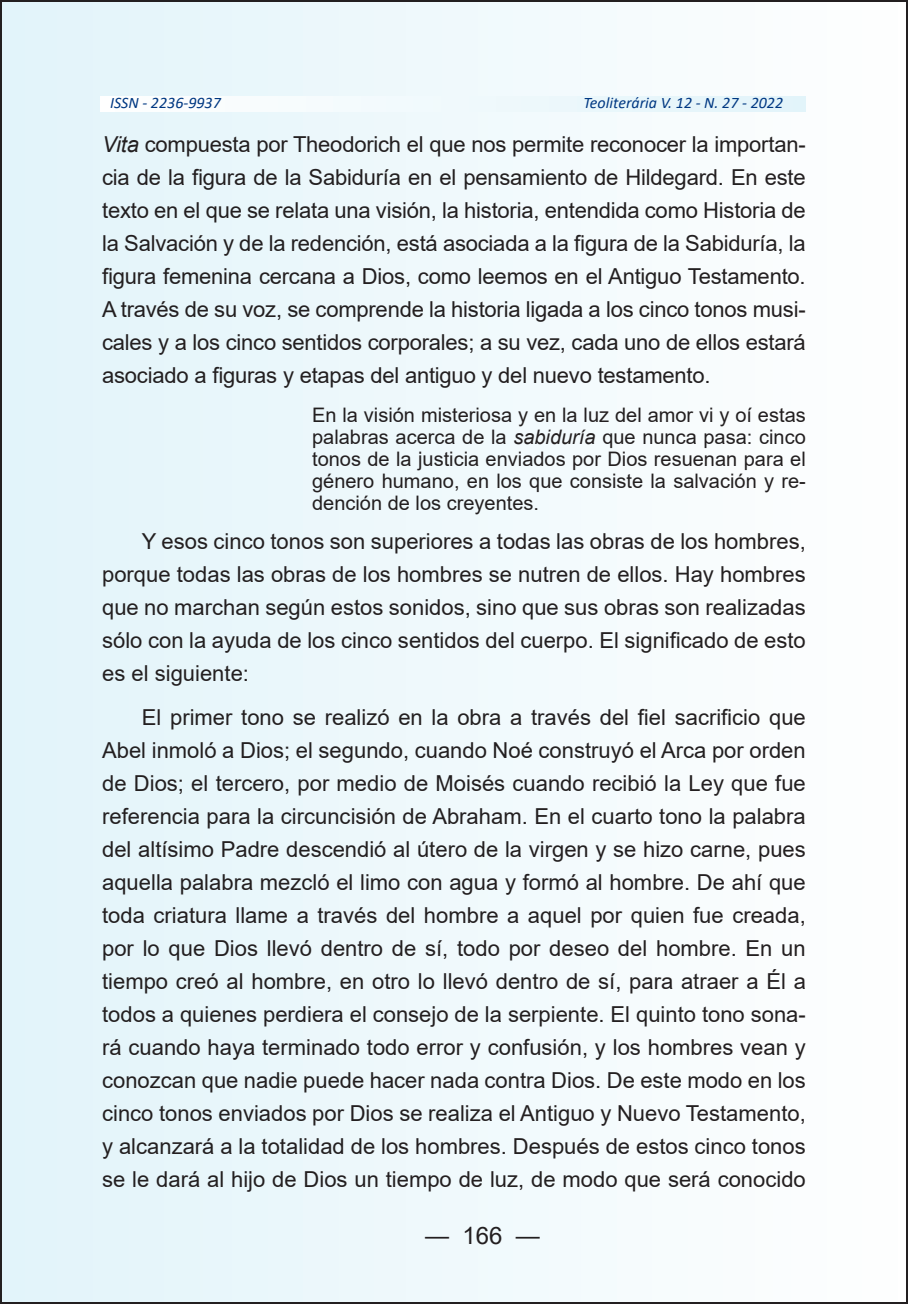
<style>
.page{position:relative;width:908px;height:1304px;background:#fff}
.page>*{position:absolute;margin:0;border:0;box-sizing:border-box;transform-origin:0 0}
.t1{font:24px "Arial";color:#231f20}
.t2{font:22px/33px "Arial";color:#231f20;text-align:justify}
.t3{font:20px/22px "Arial";color:#231f20;text-align:justify}
.t4{font:italic 16px "Calibri";color:#003882}
.s1{font-style:italic}
</style>
<div class="page">
<div style="left:1px;top:1px;width:905px;height:1302px;background:linear-gradient(to right,#e2f4fa,#fefefe)"></div>
<svg style="left:100px;top:96px;width:705px;height:15px"></svg>
<p class="t4" style="left:110px;top:92px;width:112px">ISSN - 2236-9937</p>
<p class="t4" style="left:583px;top:92px;width:201px">Teoliterária V. 12 - N. 27 - 2022</p>
<p class="t2" style="left:102px;top:128px;width:704px"><span class="s1">Vita</span> compuesta por Theodorich el que nos permite reconocer la importan&shy;cia de la figura de la Sabiduría en el pensamiento de Hildegard. En este texto en el que se relata una visión, la historia, entendida como Historia de la Salvación y de la redención, está asociada a la figura de la Sabiduría, la figura femenina cercana a Dios, como leemos en el Antiguo Testamento.<br>A través de su voz, se comprende la historia ligada a los cinco tonos musi&shy;cales y a los cinco sentidos corporales; a su vez, cada uno de ellos estará asociado a figuras y etapas del antiguo y del nuevo testamento.</p>
<p class="t3" style="left:312px;top:404px;width:495px">En la visión misteriosa y en la luz del amor vi y oí estas palabras acerca de la <span class="s1">sabiduría</span> que nunca pasa: cinco tonos de la justicia enviados por Dios resuenan para el género humano, en los que consiste la salvación y re&shy;dención de los creyentes.</p>
<p class="t2" style="left:102px;top:524px;width:704px;text-indent:40px">Y esos cinco tonos son superiores a todas las obras de los hombres, porque todas las obras de los hombres se nutren de ellos. Hay hombres que no marchan según estos sonidos, sino que sus obras son realizadas sólo con la ayuda de los cinco sentidos del cuerpo. El significado de esto es el siguiente:</p>
<p class="t2" style="left:102px;top:701px;width:705px;text-indent:40px">El primer tono se realizó en la obra a través del fiel sacrificio que Abel inmoló a Dios; el segundo, cuando Noé construyó el Arca por orden de Dios; el tercero, por medio de Moisés cuando recibió la Ley que fue referencia para la circuncisión de Abraham. En el cuarto tono la palabra del altísimo Padre descendió al útero de la virgen y se hizo carne, pues aquella palabra mezcló el limo con agua y formó al hombre. De ahí que toda criatura llame a través del hombre a aquel por quien fue creada, por lo que Dios llevó dentro de sí, todo por deseo del hombre. En un tiempo creó al hombre, en otro lo llevó dentro de sí, para atraer a Él a todos a quienes perdiera el consejo de la serpiente. El quinto tono sona&shy;rá cuando haya terminado todo error y confusión, y los hombres vean y conozcan que nadie puede hacer nada contra Dios. De este modo en los cinco tonos enviados por Dios se realiza el Antiguo y Nuevo Testamento, y alcanzará a la totalidad de los hombres. Después de estos cinco tonos se le dará al hijo de Dios un tiempo de luz, de modo que será conocido</p>
<p class="t1" style="left:425px;top:1218px;width:116px">— 166 —</p>
</div>
